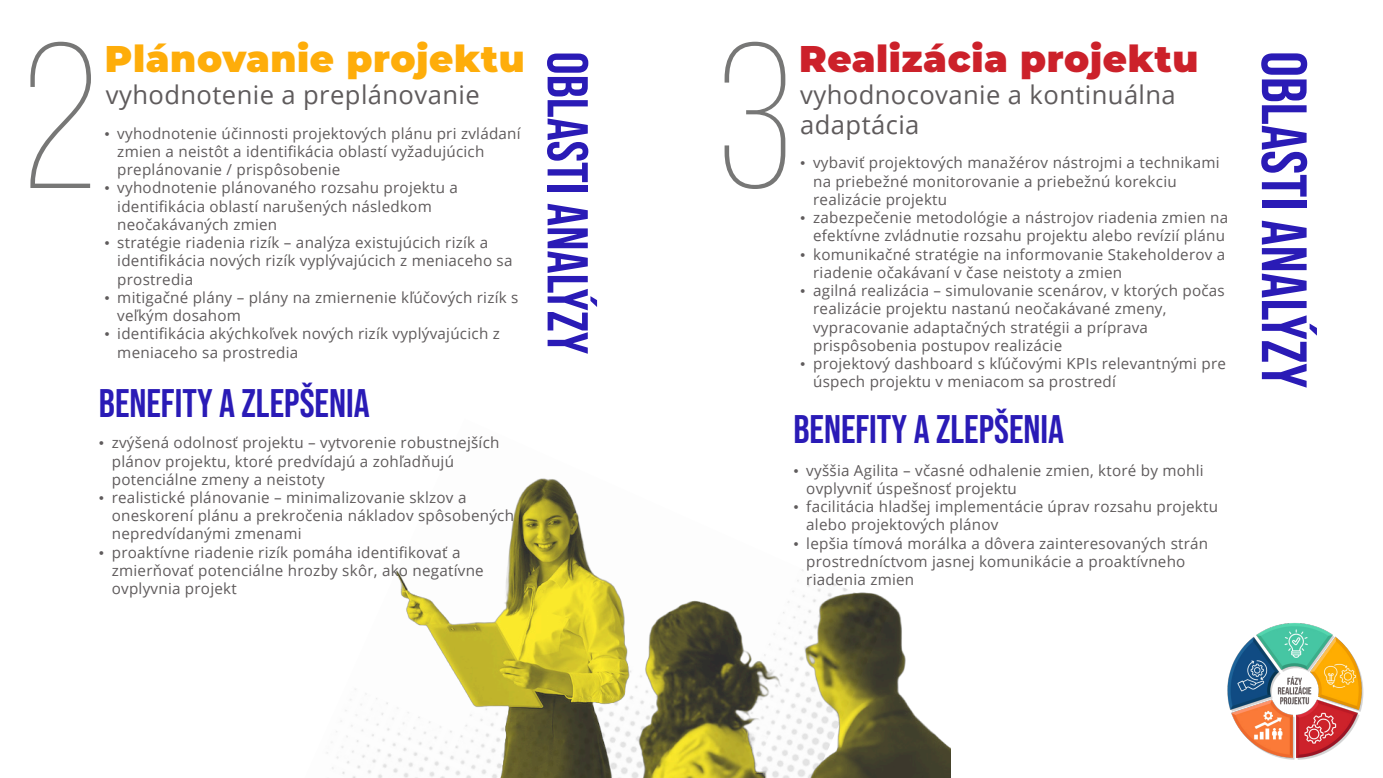
<style>
.page{position:relative;width:1383px;height:778px;background:#fff}
.page>*{position:absolute;margin:0;border:0;box-sizing:border-box;transform-origin:0 0}
.t1{font:300 207.3px "Bebas Neue";color:#777776}
.t2{font:63.9px "Bebas Neue";color:#2a1bb6}
.t3{font:57.3px "Bebas Neue";color:#2a1bb6}
.t4{font:39.9px "Bebas Neue";color:#2a1bb6}
.t5{font:900 37.2px "Montserrat";letter-spacing:.015em;color:#fead0a}
.t6{font:900 37.2px "Montserrat";letter-spacing:.015em;color:#cc212a}
.t7{font:25.5px "Open Sans";letter-spacing:.015em;color:#5f5b5c}
.t8{font:15.3px/18.3px "Open Sans";letter-spacing:.015em;color:#5f5b5c}
.s1{font-family:"Times New Roman"}
</style>
<div class="page">
<img style="left:1227px;top:623px;width:137px;height:137px">
<img style="left:395px;top:478px;width:555px;height:300px">
<h3 class="t5" style="left:105px;top:31px;width:421px">Plánovanie projektu</h3>
<h3 class="t6" style="left:799px;top:31px;width:401px">Realizácia projektu</h3>
<h3 class="t7" style="left:106px;top:77px;width:375px">vyhodnotenie a preplánovanie</h3>
<h3 class="t7" style="left:800px;top:77px;width:377px">vyhodnocovanie a kontinuálna</h3>
<p class="t8" style="left:104px;top:124px;width:418px"><span class="s1">•</span> vyhodnotenie účinnosti projektových plánu pri zvládaní</p>
<h1 class="t1" style="left:22px;top:7px;width:78px">2</h1>
<h1 class="t1" style="left:716px;top:7px;width:78px">3</h1>
<h3 class="t3" style="left:600px;top:52px;width:304px;rotate:90deg">OBLASTI ANALÝZY</h3>
<h2 class="t2" style="left:1320px;top:51px;width:338px;rotate:90deg">OBLASTI ANALÝZY</h2>
<h3 class="t7" style="left:800px;top:108px;width:121px">adaptácia</h3>
<p class="t8" style="left:117px;top:142px;width:368px">zmien a neistôt a identifikácia oblastí vyžadujúcich preplánovanie / prispôsobenie</p>
<p class="t8" style="left:117px;top:178px;width:342px;text-indent:-13px"><span class="s1">•</span> vyhodnotenie plánovaného rozsahu projektu a identifikácia oblastí narušených následkom neočakávaných zmien</p>
<p class="t8" style="left:117px;top:233px;width:397px;text-indent:-13px"><span class="s1">•</span> stratégie riadenia rizík – analýza existujúcich rizík a identifikácia nových rizík vyplývajúcich z meniaceho sa prostredia</p>
<p class="t8" style="left:117px;top:288px;width:402px;text-indent:-13px"><span class="s1">•</span> mitigačné plány – plány na zmiernenie kľúčových rizík s veľkým dosahom</p>
<p class="t8" style="left:117px;top:324px;width:384px;text-indent:-13px"><span class="s1">•</span> identifikácia akýchkoľvek nových rizík vyplývajúcich z meniaceho sa prostredia</p>
<p class="t8" style="left:813px;top:153px;width:408px;text-indent:-13px"><span class="s1">•</span> vybaviť projektových manažérov nástrojmi a technikami na priebežné monitorovanie a priebežnú korekciu realizácie projektu</p>
<p class="t8" style="left:800px;top:208px;width:429px;text-align:right"><span class="s1">•</span> zabezpečenie metodológie a nástrojov riadenia zmien na efektívne zvládnutie rozsahu projektu alebo revízií plánu</p>
<p class="t8" style="left:813px;top:244px;width:414px;text-indent:-13px"><span class="s1">•</span> komunikačné stratégie na informovanie Stakeholderov a riadenie očakávaní v čase neistoty a zmien</p>
<p class="t8" style="left:813px;top:281px;width:413px;text-indent:-13px"><span class="s1">•</span> agilná realizácia – simulovanie scenárov, v ktorých počas realizácie projektu nastanú neočakávané zmeny, vypracovanie adaptačných stratégii a príprava prispôsobenia postupov realizácie</p>
<p class="t8" style="left:813px;top:354px;width:414px;text-indent:-13px"><span class="s1">•</span> projektový dashboard s kľúčovými KPIs relevantnými pre úspech projektu v meniacom sa prostredí</p>
<h3 class="t4" style="left:99px;top:380px;width:272px">BENEFITY A ZLEPŠENIA</h3>
<h3 class="t4" style="left:793px;top:406px;width:272px">BENEFITY A ZLEPŠENIA</h3>
<p class="t8" style="left:112px;top:433px;width:389px;text-indent:-13px"><span class="s1">•</span> zvýšená odolnosť projektu – vytvorenie robustnejších plánov projektu, ktoré predvídajú a zohľadňujú potenciálne zmeny a neistoty</p>
<p class="t8" style="left:112px;top:488px;width:404px;text-indent:-13px"><span class="s1">•</span> realistické plánovanie – minimalizovanie sklzov a oneskorení plánu a prekročenia nákladov spôsobených nepredvídanými zmenami</p>
<p class="t8" style="left:112px;top:542px;width:373px;text-indent:-13px"><span class="s1">•</span> proaktívne riadenie rizík pomáha identifikovať a zmierňovať potenciálne hrozby skôr, ako negatívne ovplyvnia projekt</p>
<p class="t8" style="left:806px;top:460px;width:399px;text-indent:-13px"><span class="s1">•</span> vyššia Agilita – včasné odhalenie zmien, ktoré by mohli ovplyvniť úspešnosť projektu</p>
<p class="t8" style="left:806px;top:497px;width:413px;text-indent:-13px"><span class="s1">•</span> facilitácia hladšej implementácie úprav rozsahu projektu alebo projektových plánov</p>
<p class="t8" style="left:806px;top:533px;width:403px;text-indent:-13px"><span class="s1">•</span> lepšia tímová morálka a dôvera zainteresovaných strán prostredníctvom jasnej komunikácie a proaktívneho riadenia zmien</p>
</div>
